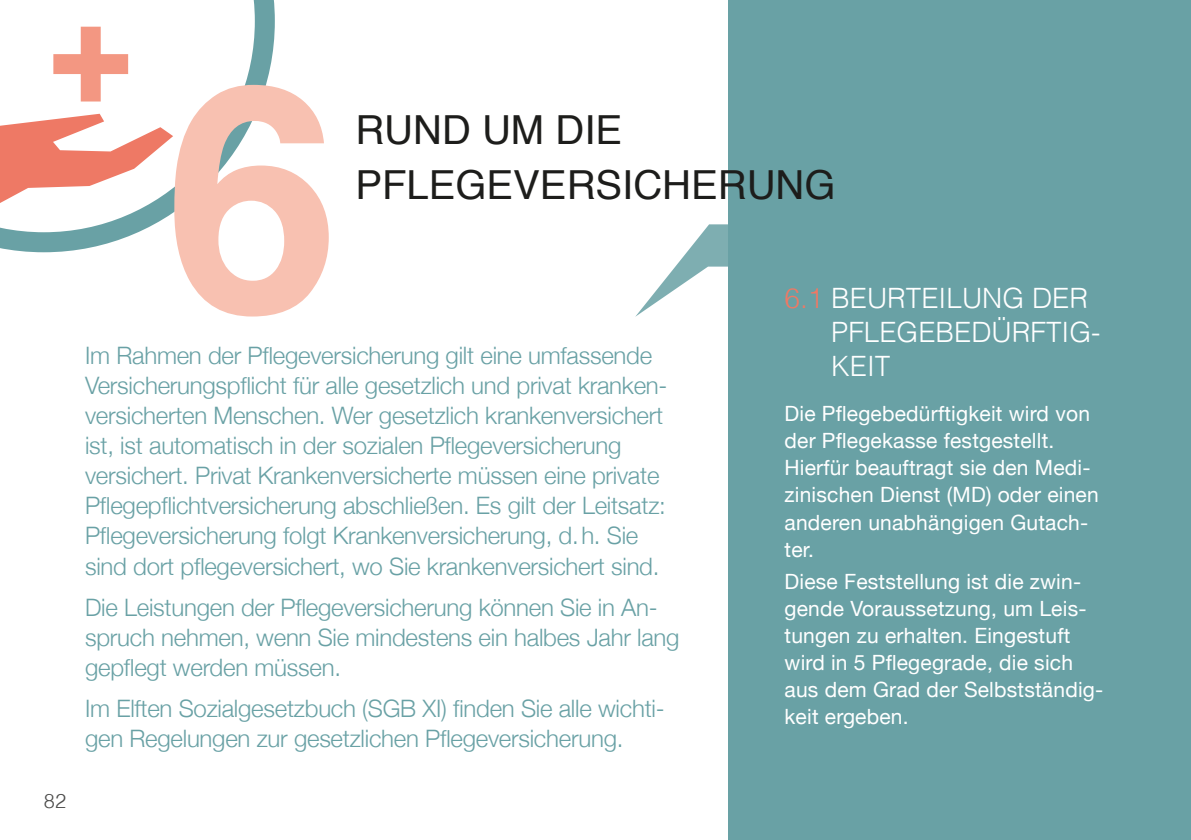
<style>
.page{position:relative;width:1191px;height:840px;background:#fff}
.page>*{position:absolute;margin:0;border:0;box-sizing:border-box;transform-origin:0 0}
.t1{font:700 315.6px "Helvetica";color:#f8c1b1}
.t2{font:40px/55.6px "Helvetica";color:#1d1d1b}
.t3{font:300 28px/34px "Helvetica";color:#fff}
.t4{font:300 24px/30px "Helvetica Neue";letter-spacing:-.01em;color:#69a1a5}
.t5{font:21px/27px "Helvetica Neue";letter-spacing:.01em;color:#fff}
.t6{font:300 20px "Helvetica";color:#4a4a49}
.s1{color:#ee7965}
</style>
<div class="page">
<svg style="left:0;top:0;width:275px;height:252px"></svg>
<div style="left:729px;top:0;width:462px;height:839px;background:#69a1a5"></div>
<svg style="left:636px;top:222px;width:93px;height:94px"></svg>
<svg style="left:0;top:114px;width:173px;height:89px"></svg>
<svg style="left:53px;top:25px;width:75px;height:76px"></svg>
<p class="t6" style="left:44px;top:783px;width:24px">82</p>
<h1 class="t1" style="left:164px;top:7px;width:177px">6</h1>
<h2 class="t2" style="left:355px;top:103px;width:482px">RUND UM DIE<br>PFLEGEVERSICHERUNG</h2>
<p class="t3" style="left:831px;top:279px;width:271px;text-indent:-47px"><span class="s1">6.1</span> BEURTEILUNG DER<br>PFLEGEBEDÜRFTIG-<br>KEIT</p>
<p class="t4" style="left:85px;top:339px;width:584px">Im Rahmen der Pflegeversicherung gilt eine umfassende<br>Versicherungspflicht für alle gesetzlich und privat kranken-</p>
<p class="t4" style="left:85px;top:399px;width:582px">versicherten Menschen. Wer gesetzlich krankenversichert ist, ist automatisch in der sozialen Pflegeversicherung versichert. Privat Krankenversicherte müssen eine private Pflegepflichtversicherung abschließen. Es gilt der Leitsatz:<br>Pflegeversicherung folgt Krankenversicherung, d.h. Sie sind dort pflegeversichert, wo Sie krankenversichert sind.</p>
<p class="t4" style="left:85px;top:590px;width:596px">Die Leistungen der Pflegeversicherung können Sie in An&shy;spruch nehmen, wenn Sie mindestens ein halbes Jahr lang gepflegt werden müssen.</p>
<p class="t4" style="left:85px;top:691px;width:581px">Im Elften Sozialgesetzbuch (SGB XI) finden Sie alle wichti&shy;gen Regelungen zur gesetzlichen Pflegeversicherung.</p>
<p class="t5" style="left:784px;top:401px;width:316px">Die Pflegebedürftigkeit wird von der Pflegekasse festgestellt.<br>Hierfür beauftragt sie den Medi&shy;zinischen Dienst (MD) oder einen anderen unabhängigen Gutach&shy;ter.</p>
<p class="t5" style="left:784px;top:569px;width:320px">Diese Feststellung ist die zwin&shy;gende Voraussetzung, um Leis&shy;tungen zu erhalten. Eingestuft wird in 5 Pflegegrade, die sich aus dem Grad der Selbstständig&shy;keit ergeben.</p>
</div>
